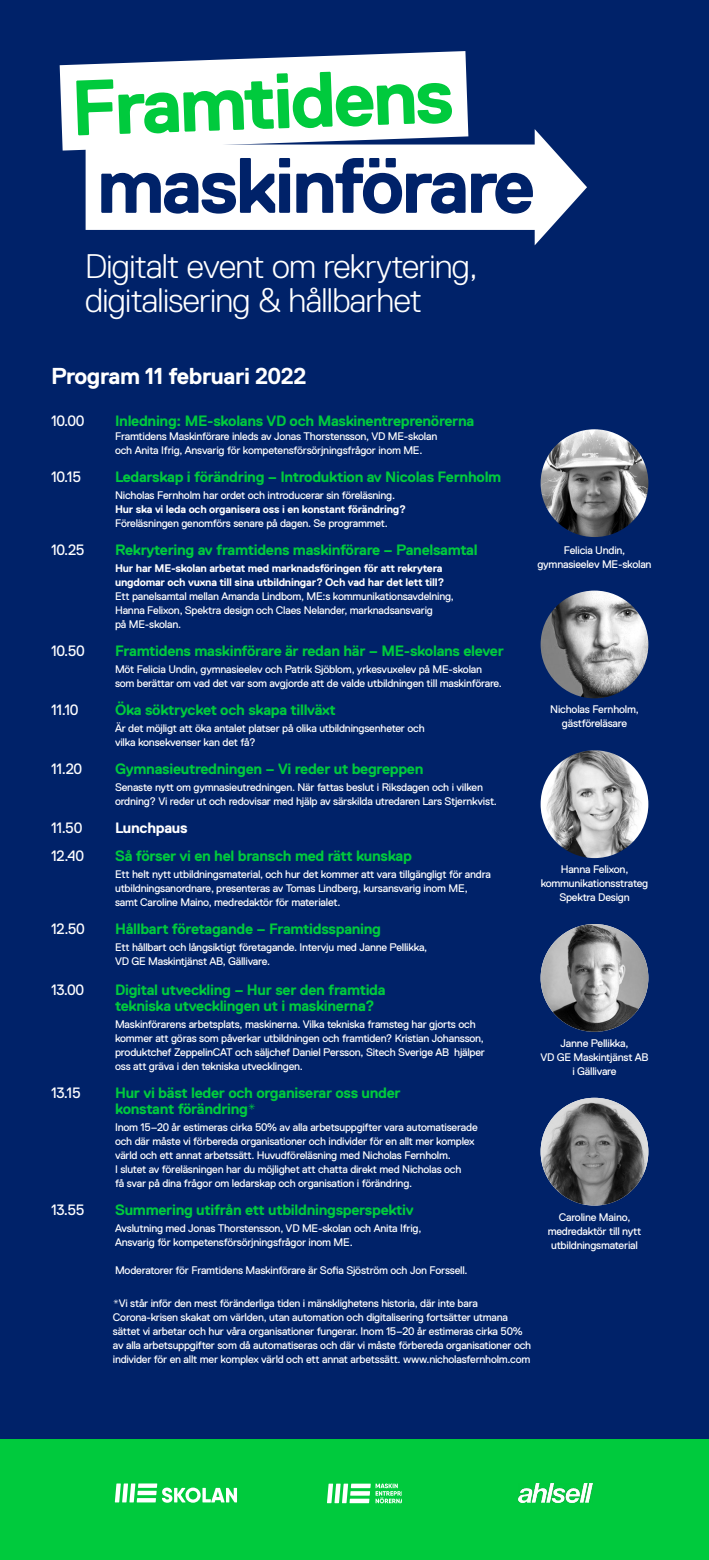
<style>
.page{position:relative;width:709px;height:1560px;background:#fff}
.page>*{position:absolute;margin:0;border:0;box-sizing:border-box;transform-origin:0 0}
.t1{font:300 34.1px/34.1px "Replica Pro";letter-spacing:-.02em;color:#fff}
.t2{font:700 23px "Replica Pro";letter-spacing:-.02em;color:#fff}
.t3{font:700 15px/16px "Replica Pro";letter-spacing:-.02em;color:#00ca3d}
.t4{font:15px "Replica Pro";letter-spacing:-.02em;color:#fff}
.t5{font:700 15px "Replica Pro";letter-spacing:-.02em;color:#fff}
.t6{font:11px/14px "Replica Pro";letter-spacing:-.02em;color:#fff}
.t7{font:700 11px/14px "Replica Pro";letter-spacing:-.02em;color:#fff}
</style>
<div class="page">
<div style="left:0;top:0;width:709px;height:1453px;background:#002269"></div>
<svg style="left:86px;top:129px;width:501px;height:116px;fill:#fff"></svg>
<svg style="left:60px;top:51px;width:408px;height:99px;background:#a8dcc1"></svg>
<svg style="left:101px;top:158px;width:432px;height:55px"></svg>
<div style="left:0;top:1439px;width:709px;height:120px;background:#00ca3d"></div>
<svg style="left:115px;top:1483px;width:122px;height:19px"></svg>
<img style="left:518px;top:1483px;width:74px;height:19px">
<svg style="left:327px;top:1483px;width:75px;height:19px"></svg>
<img style="left:540px;top:429px;width:108px;height:108px;border-radius:54px">
<img style="left:540px;top:1097px;width:108px;height:108px;border-radius:54px">
<img style="left:540px;top:590px;width:108px;height:108px;border-radius:54px">
<img style="left:540px;top:750px;width:108px;height:108px;border-radius:54px">
<img style="left:540px;top:923px;width:108px;height:108px;border-radius:54px">
<h1 class="t1" style="left:85px;top:249px;width:394px">Digitalt event om rekrytering, digitalisering &amp; hållbarhet</h1>
<h2 class="t2" style="left:51px;top:363px;width:257px">Program 11 februari 2022</h2>
<h3 class="t4" style="left:51px;top:412px;width:35px">10.00</h3>
<h3 class="t3" style="left:115px;top:413px;width:361px">Inledning: ME-skolans VD och Maskinentreprenörerna</h3>
<p class="t6" style="left:115px;top:429px;width:324px">Framtidens Maskinförare inleds av Jonas Thorstensson, VD ME-skolan och Anita Ifrig, Ansvarig för kompetensförsörjningsfrågor inom ME.</p>
<h3 class="t4" style="left:51px;top:468px;width:31px">10.15</h3>
<h3 class="t3" style="left:115px;top:469px;width:388px">Ledarskap i förändring – Introduktion av Nicolas Fernholm</h3>
<p class="t6" style="left:115px;top:488px;width:281px">Nicholas Fernholm har ordet och introducerar sin föreläsning.</p>
<p class="t7" style="left:115px;top:502px;width:293px">Hur ska vi leda och organisera oss i en konstant förändring?</p>
<p class="t6" style="left:115px;top:516px;width:274px">Föreläsningen genomförs senare på dagen. Se programmet.</p>
<h3 class="t4" style="left:51px;top:541px;width:35px">10.25</h3>
<h3 class="t3" style="left:115px;top:542px;width:364px">Rekrytering av framtidens maskinförare – Panelsamtal</h3>
<p class="t7" style="left:115px;top:561px;width:331px">Hur har ME-skolan arbetat med marknadsföringen för att rekrytera ungdomar och vuxna till sina utbildningar? Och vad har det lett till?</p>
<p class="t6" style="left:115px;top:589px;width:340px">Ett panelsamtal mellan Amanda Lindbom, ME:s kommunikationsavdelning,<br>Hanna Felixon, Spektra design och Claes Nelander, marknadsansvarig<br>på ME-skolan.</p>
<h3 class="t4" style="left:51px;top:642px;width:35px">10.50</h3>
<h3 class="t3" style="left:115px;top:643px;width:390px">Framtidens maskinförare är redan här – ME-skolans elever</h3>
<p class="t6" style="left:115px;top:662px;width:388px">Möt Felicia Undin, gymnasieelev och Patrik Sjöblom, yrkesvuxelev på ME-skolan som berättar om vad det var som avgjorde att de valde utbildningen till maskinförare.</p>
<h3 class="t4" style="left:51px;top:701px;width:29px">11.10</h3>
<h3 class="t3" style="left:115px;top:702px;width:222px">Öka söktrycket och skapa tillväxt</h3>
<p class="t6" style="left:115px;top:721px;width:311px">Är det möjligt att öka antalet platser på olika utbildningsenheter och vilka konsekvenser kan det få?</p>
<h3 class="t4" style="left:51px;top:760px;width:33px">11.20</h3>
<h3 class="t3" style="left:115px;top:761px;width:310px">Gymnasieutredningen – Vi reder ut begreppen</h3>
<p class="t6" style="left:115px;top:780px;width:383px">Senaste nytt om gymnasieutredningen. När fattas beslut i Riksdagen och i vilken ordning? Vi reder ut och redovisar med hjälp av särskilda utredaren Lars Stjernkvist.</p>
<h3 class="t4" style="left:51px;top:819px;width:33px">11.50</h3>
<h3 class="t5" style="left:115px;top:819px;width:74px">Lunchpaus</h3>
<h3 class="t4" style="left:51px;top:847px;width:35px">12.40</h3>
<h3 class="t3" style="left:115px;top:848px;width:298px">Så förser vi en hel bransch med rätt kunskap</h3>
<p class="t6" style="left:115px;top:867px;width:377px">Ett helt nytt utbildningsmaterial, och hur det kommer att vara tillgängligt för andra utbildningsanordnare, presenteras av Tomas Lindberg, kursansvarig inom ME, samt Caroline Maino, medredaktör för materialet.</p>
<h3 class="t4" style="left:51px;top:920px;width:35px">12.50</h3>
<h3 class="t3" style="left:115px;top:921px;width:267px">Hållbart företagande – Framtidsspaning</h3>
<p class="t6" style="left:115px;top:940px;width:314px">Ett hållbart och långsiktigt företagande. Intervju med Janne Pellikka,<br>VD GE Maskintjänst AB, Gällivare.</p>
<h3 class="t4" style="left:51px;top:981px;width:35px">13.00</h3>
<h3 class="t3" style="left:115px;top:982px;width:272px">Digital utveckling – Hur ser den framtida tekniska utvecklingen ut i maskinerna?</h3>
<p class="t6" style="left:115px;top:1017px;width:371px">Maskinförarens arbetsplats, maskinerna. Vilka tekniska framsteg har gjorts och kommer att göras som påverkar utbildningen och framtiden? Kristian Johansson, produktchef ZeppelinCAT och säljchef Daniel Persson, Sitech Sverige AB hjälper oss att gräva i den tekniska utvecklingen.</p>
<h3 class="t4" style="left:51px;top:1084px;width:31px">13.15</h3>
<h3 class="t3" style="left:115px;top:1085px;width:287px">Hur vi bäst leder och organiserar oss under konstant förändring*</h3>
<p class="t6" style="left:115px;top:1120px;width:364px">Inom 15–20 år estimeras cirka 50% av alla arbetsuppgifter vara automatiserade och där måste vi förbereda organisationer och individer för en allt mer komplex värld och ett annat arbetssätt. Huvudföreläsning med Nicholas Fernholm.<br>I slutet av föreläsningen har du möjlighet att chatta direkt med Nicholas och<br>få svar på dina frågor om ledarskap och organisation i förändring.</p>
<h3 class="t4" style="left:51px;top:1201px;width:35px">13.55</h3>
<h3 class="t3" style="left:115px;top:1202px;width:300px">Summering utifrån ett utbildningsperspektiv</h3>
<p class="t6" style="left:115px;top:1221px;width:308px">Avslutning med Jonas Thorstensson, VD ME-skolan och Anita Ifrig,<br>Ansvarig för kompetensförsörjningsfrågor inom ME.</p>
<p class="t6" style="left:115px;top:1263px;width:354px">Moderatorer för Framtidens Maskinförare är Sofia Sjöström och Jon Forssell.</p>
<p class="t6" style="left:113px;top:1295px;width:420px">*Vi står inför den mest föränderliga tiden i mänsklighetens historia, där inte bara Corona-krisen skakat om världen, utan automation och digitalisering fortsätter utmana sättet vi arbetar och hur våra organisationer fungerar. Inom 15–20 år estimeras cirka 50% av alla arbetsuppgifter som då automatiseras och där vi måste förbereda organisationer och individer för en allt mer komplex värld och ett annat arbetssätt. www.nicholasfernholm.com</p>
<p class="t6" style="left:537px;top:543px;width:116px;text-align:center">Felicia Undin, gymnasieelev ME-skolan</p>
<p class="t6" style="left:550px;top:702px;width:90px;text-align:center">Nicholas Fernholm, gästföreläsare</p>
<p class="t6" style="left:540px;top:862px;width:109px;text-align:center">Hanna Felixon, kommunikationsstrateg<br>Spektra Design</p>
<p class="t6" style="left:540px;top:1035px;width:110px;text-align:center">Janne Pellikka,<br>VD GE Maskintjänst AB i Gällivare</p>
<p class="t6" style="left:547px;top:1209px;width:95px;text-align:center">Caroline Maino, medredaktör till nytt utbildningsmaterial</p>
</div>
